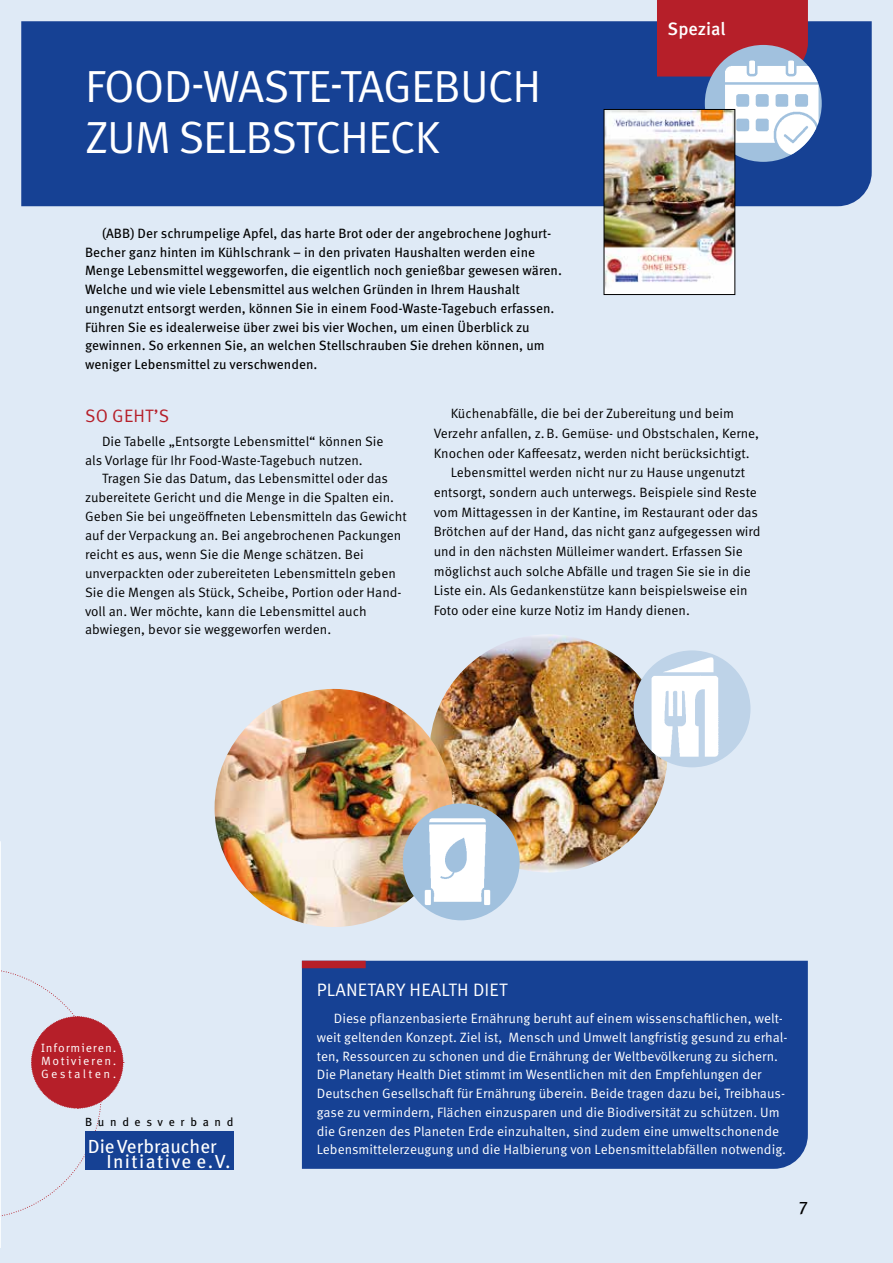
<style>
.page{position:relative;width:893px;height:1263px;background:#dfeaf6}
.page>*{position:absolute;margin:0;border:0;box-sizing:border-box;transform-origin:0 0}
.t1{font:45px/51px "Meta Pro Norm";letter-spacing:-.02em;color:#fff}
.t2{font:18.9px/15.5px "Meta Pro";color:#fff}
.t3{font:18px "Meta Pro Norm";letter-spacing:.01em;color:#fff}
.t4{font:18px "Meta Pro Norm";letter-spacing:.01em;color:#b61f29}
.t5{font:500 18px "Meta Pro";color:#fff}
.t6{font:18px "Meta Pro";color:#000}
.t7{font:13.5px/18.9px "Meta Pro Norm";color:#000}
.t8{font:13.5px/18.8px "Meta Pro Norm";color:#fff}
.t9{font:13.5px/18.8px "Meta Pro";color:#000}
.t10{font:12px/12.6px "Meta Correspondence Pro";letter-spacing:.125em;color:#fff;text-align:justify}
.t11{font:11.85px "Meta Pro";color:#000}
</style>
<div class="page">
<div style="left:85px;top:1131px;width:148px;height:39px;background:#164194"></div>
<div style="left:21px;top:21px;width:851px;height:185px;background:#164194"></div>
<div style="left:657px;top:0;width:151px;height:77px;background:#b61f29"></div>
<img style="left:429px;top:634px;width:238px;height:238px;border-radius:119px">
<img style="left:634px;top:650px;width:116px;height:117px;border-radius:58px">
<svg style="left:0;top:841px;width:124px;height:407px"></svg>
<img style="left:215px;top:689px;width:238px;height:238px;border-radius:119px">
<div style="left:403px;top:803px;width:117px;height:117px;background:#a1c1de;border-radius:50%"></div>
<img style="left:403px;top:807px;width:109px;height:110px">
<div style="left:705px;top:45px;width:117px;height:117px;background:#a1c1de;border-radius:50%"></div>
<img style="left:705px;top:58px;width:115px;height:100px">
<img style="left:606px;top:111px;width:127px;height:182px">
<div style="left:604px;top:109px;width:131px;height:186px;border:1px solid #000"></div>
<div style="left:302px;top:961px;width:506px;height:208px;background:#164194"></div>
<div style="left:302px;top:961px;width:64px;height:7px;background:#b61f29"></div>
<h1 class="t1" style="left:85px;top:58px;width:458px">FOOD-WASTE-TAGEBUCH<br>ZUM SELBSTCHECK</h1>
<h3 class="t5" style="left:668px;top:15px;width:59px">Spezial</h3>
<p class="t9" style="left:85px;top:223px;width:478px;text-indent:17px">(ABB) Der schrumpelige Apfel, das harte Brot oder der angebrochene Joghurt-Becher ganz hinten im Kühlschrank – in den privaten Haushalten werden eine Menge Lebensmittel weggeworfen, die eigentlich noch genießbar gewesen wären.<br>Welche und wie viele Lebensmittel aus welchen Gründen in Ihrem Haushalt ungenutzt entsorgt werden, können Sie in einem Food-Waste-Tagebuch erfassen.<br>Führen Sie es idealerweise über zwei bis vier Wochen, um einen Überblick zu gewinnen. So erkennen Sie, an welchen Stellschrauben Sie drehen können, um weniger Lebensmittel zu verschwenden.</p>
<p class="t7" style="left:451px;top:403px;width:285px">Küchenabfälle, die bei der Zubereitung und beim</p>
<p class="t7" style="left:434px;top:423px;width:327px">Verzehr anfallen, z.B. Gemüse- und Obstschalen, Kerne,</p>
<p class="t7" style="left:434px;top:443px;width:318px">Knochen oder Kaffeesatz, werden nicht berücksichtigt.</p>
<p class="t7" style="left:451px;top:462px;width:296px">Lebensmittel werden nicht nur zu Hause ungenutzt</p>
<p class="t7" style="left:434px;top:482px;width:325px">entsorgt, sondern auch unterwegs. Beispiele sind Reste</p>
<p class="t7" style="left:434px;top:502px;width:326px">vom Mittagessen in der Kantine, im Restaurant oder das</p>
<p class="t7" style="left:434px;top:521px;width:328px">Brötchen auf der Hand, das nicht ganz aufgegessen wird</p>
<p class="t7" style="left:434px;top:541px;width:311px">und in den nächsten Mülleimer wandert. Erfassen Sie</p>
<p class="t7" style="left:434px;top:561px;width:319px">möglichst auch solche Abfälle und tragen Sie sie in die</p>
<p class="t7" style="left:434px;top:580px;width:316px">Liste ein. Als Gedankenstütze kann beispielsweise ein</p>
<p class="t7" style="left:434px;top:600px;width:258px">Foto oder eine kurze Notiz im Handy dienen.</p>
<h3 class="t4" style="left:85px;top:402px;width:85px">SO GEHT’S</h3>
<p class="t7" style="left:85px;top:431px;width:300px;text-indent:17px">Die Tabelle „Entsorgte Lebensmittel“ können Sie als Vorlage für Ihr Food-Waste-Tagebuch nutzen.</p>
<p class="t7" style="left:85px;top:468px;width:323px;text-indent:17px">Tragen Sie das Datum, das Lebensmittel oder das zubereitete Gericht und die Menge in die Spalten ein.<br>Geben Sie bei ungeöffneten Lebensmitteln das Gewicht auf der Verpackung an. Bei angebrochenen Packungen reicht es aus, wenn Sie die Menge schätzen. Bei unverpackten oder zubereiteten Lebensmitteln geben Sie die Mengen als Stück, Scheibe, Portion oder Hand&shy;voll an. Wer möchte, kann die Lebensmittel auch abwiegen, bevor sie weggeworfen werden.</p>
<p class="t10" style="left:41px;top:1041px;width:77px">Informieren.<br>Motivieren.<br>Gestalten.</p>
<p class="t11" style="left:85px;top:1113px;width:150px">B u n d e s v e r b a n d</p>
<h2 class="t2" style="left:106px;top:1137px;width:126px;text-indent:-19px">DieVerbraucher<br>Initiative e.V.</h2>
<h3 class="t3" style="left:317px;top:976px;width:192px">PLANETARY HEALTH DIET</h3>
<p class="t8" style="left:317px;top:1008px;width:472px;text-indent:17px">Diese pflanzenbasierte Ernährung beruht auf einem wissenschaftlichen, welt&shy;weit geltenden Konzept. Ziel ist, Mensch und Umwelt langfristig gesund zu erhal&shy;ten, Ressourcen zu schonen und die Ernährung der Weltbevölkerung zu sichern.<br>Die Planetary Health Diet stimmt im Wesentlichen mit den Empfehlungen der Deutschen Gesellschaft für Ernährung überein. Beide tragen dazu bei, Treibhaus&shy;gase zu vermindern, Flächen einzusparen und die Biodiversität zu schützen. Um die Grenzen des Planeten Erde einzuhalten, sind zudem eine umweltschonende Lebensmittelerzeugung und die Halbierung von Lebensmittelabfällen notwendig.</p>
<h3 class="t6" style="left:799px;top:1191px;width:10px">7</h3>
</div>
